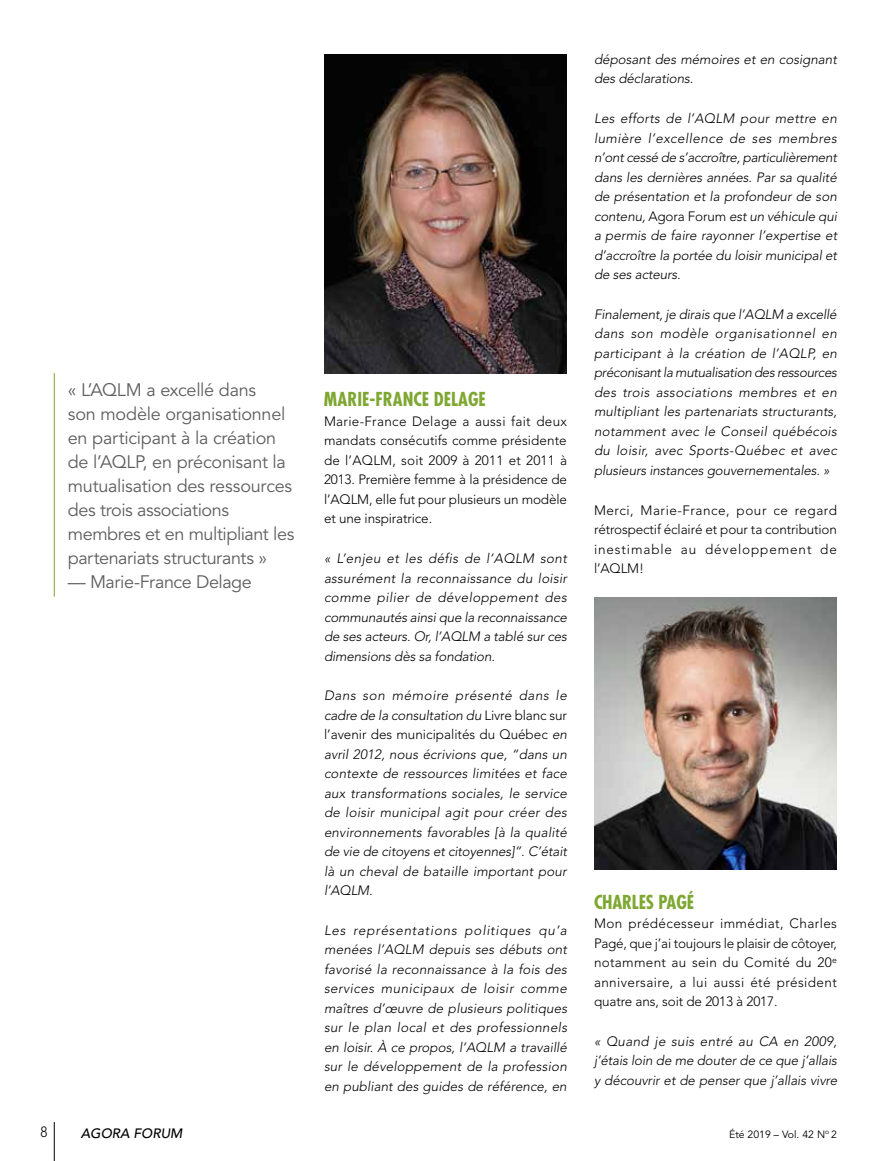
<style>
.page{position:relative;width:891px;height:1161px;background:#fff}
.page>*{position:absolute;margin:0;border:0;box-sizing:border-box;transform-origin:0 0}
.t1{font:700 condensed 18.75px "Futura";color:#7ea732}
.t2{font:18px/24px "Avenir";letter-spacing:-.015em;color:#5e5e5f}
.t3{font:300 14.85px "Avenir";color:#000;scale:.91 1}
.t4{font:italic 300 13.5px/19.5px "Avenir";letter-spacing:-.01em;color:#000;text-align:justify}
.t5{font:300 13.5px/19.5px "Avenir";letter-spacing:-.01em;color:#000;text-align:justify}
.t6{font:italic 500 13.5px "Avenir";color:#000}
.t7{font:10.5px "Avenir";color:#000}
.s1{font-style:normal}
</style>
<div class="page">
<img style="left:324px;top:54px;width:242px;height:319px">
<img style="left:594px;top:598px;width:243px;height:272px">
<hr style="left:54px;top:373px;width:1px;height:224px;background:#7ea732">
<hr style="left:54px;top:1122px;width:1px;height:39px;background:#000">
<h2 class="t2" style="left:68px;top:378px;width:228px">« L’AQLM a excellé dans<br>son modèle organisationnel en participant à la création de l’AQLP, en préconisant la mutualisation des ressources des trois associations membres et en multipliant les partenariats structurants »</h2>
<h2 class="t2" style="left:68px;top:570px;width:186px">— Marie-France Delage</h2>
<h1 class="t1" style="left:324px;top:388px;width:163px">MARIE-FRANCE DELAGE</h1>
<p class="t5" style="left:324px;top:411px;width:245px">Marie-France Delage a aussi fait deux mandats consécutifs comme présidente de l’AQLM, soit 2009 à 2011 et 2011 à 2013. Première femme à la présidence de l’AQLM, elle fut pour plusieurs un modèle et une inspiratrice.</p>
<p class="t4" style="left:324px;top:549px;width:245px">« L’enjeu et les défis de l’AQLM sont assurément la reconnaissance du loisir comme pilier de développement des communautés ainsi que la reconnaissance de ses acteurs. Or, l’AQLM a tablé sur ces dimensions dès sa fondation.</p>
<p class="t4" style="left:324px;top:686px;width:245px">Dans son mémoire présenté dans le cadre de la consultation du <span class="s1">Livre blanc sur l’avenir des municipalités du Québec</span> en avril 2012, nous écrivions que, “dans un contexte de ressources limitées et face aux transformations sociales, le service de loisir municipal agit pour créer des environnements favorables [à la qualité de vie de citoyens et citoyennes]”. C’était là un cheval de bataille important pour l’AQLM.</p>
<p class="t4" style="left:324px;top:921px;width:245px">Les représentations politiques qu’a menées l’AQLM depuis ses débuts ont favorisé la reconnaissance à la fois des services municipaux de loisir comme maîtres d’œuvre de plusieurs politiques sur le plan local et des professionnels en loisir. À ce propos, l’AQLM a travaillé sur le développement de la profession en publiant des guides de référence, en</p>
<p class="t4" style="left:594px;top:50px;width:244px">déposant des mémoires et en cosignant des déclarations.</p>
<p class="t4" style="left:594px;top:109px;width:245px">Les efforts de l’AQLM pour mettre en lumière l’excellence de ses membres n’ont cessé de s’accroître, particulièrement dans les dernières années. Par sa qualité de présentation et la profondeur de son contenu, <span class="s1">Agora Forum</span> est un véhicule qui a permis de faire rayonner l’expertise et d’accroître la portée du loisir municipal et de ses acteurs.</p>
<p class="t4" style="left:594px;top:305px;width:245px">Finalement, je dirais que l’AQLM a excellé dans son modèle organisationnel en participant à la création de l’AQLP, en préconisant la mutualisation des ressources des trois associations membres et en multipliant les partenariats structurants, notamment avec le Conseil québécois du loisir, avec Sports-Québec et avec plusieurs instances gouvernementales. »</p>
<p class="t5" style="left:594px;top:500px;width:245px">Merci, Marie-France, pour ce regard rétrospectif éclairé et pour ta contribution inestimable au développement de l’AQLM!</p>
<h1 class="t1" style="left:594px;top:890px;width:102px">CHARLES PAGÉ</h1>
<p class="t5" style="left:594px;top:914px;width:245px">Mon prédécesseur immédiat, Charles Pagé, que j’ai toujours le plaisir de côtoyer, notamment au sein du Comité du 20<sup>e </sup>anniversaire, a lui aussi été président quatre ans, soit de 2013 à 2017.</p>
<p class="t4" style="left:594px;top:1032px;width:245px">« Quand je suis entré au CA en 2009, j’étais loin de me douter de ce que j’allais y découvrir et de penser que j’allais vivre</p>
<p class="t3" style="left:41px;top:1124px;width:9px">8</p>
<p class="t6" style="left:81px;top:1125px;width:103px">AGORA FORUM</p>
<p class="t7" style="left:729px;top:1128px;width:109px">Été 2019 – Vol. 42 N<sup>o</sup> 2</p>
</div>
